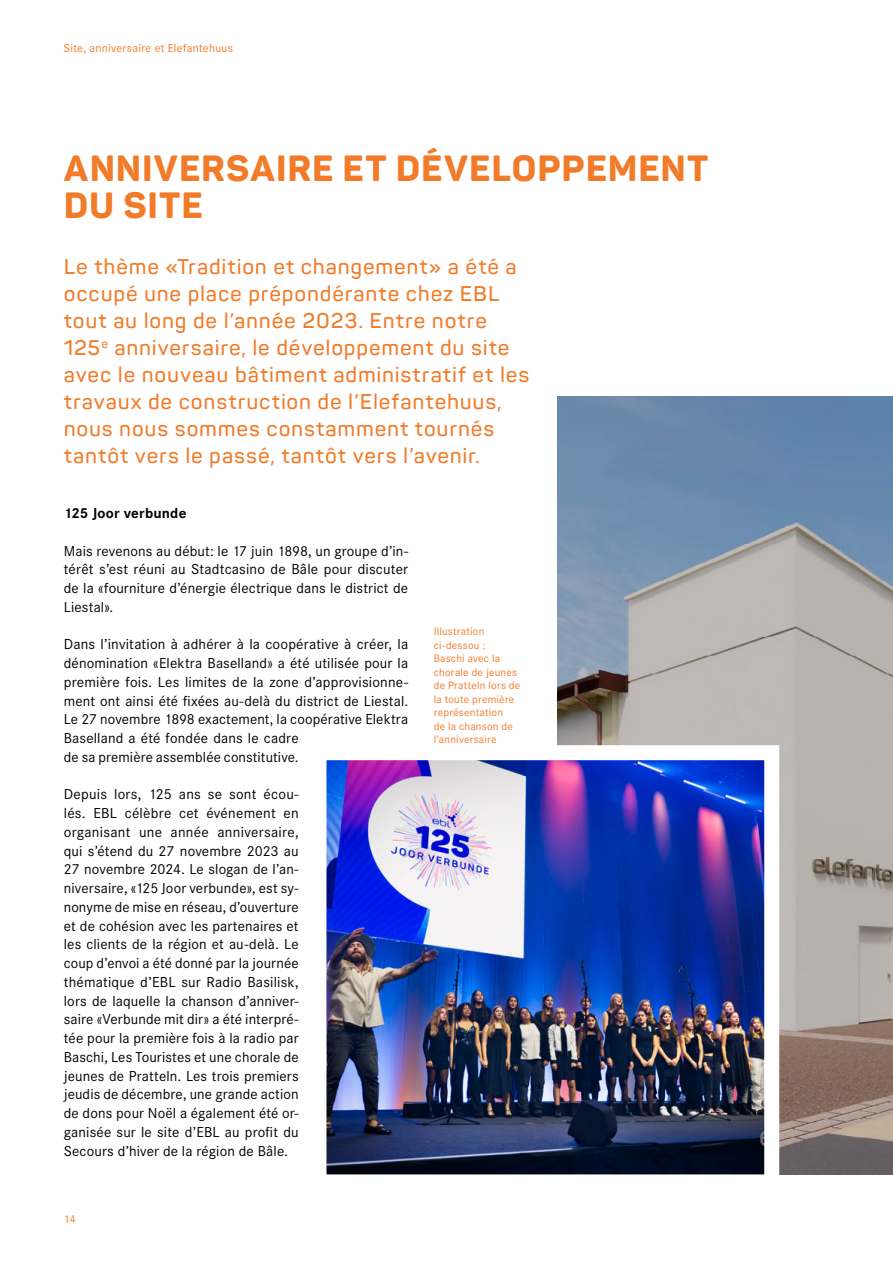
<style>
.page{position:relative;width:893px;height:1263px;background:#fff}
.page>*{position:absolute;margin:0;border:0;box-sizing:border-box;transform-origin:0 0}
.t1{font:800 36px/37.5px "Panton";letter-spacing:.025em;color:#f17b29}
.t2{font:600 21px/27px "Panton";letter-spacing:.035em;color:#f17b29}
.t3{font:15px/18.8px "Corporate S";letter-spacing:.01em;color:#000;text-align:justify}
.t4{font:700 15px "Corporate S";letter-spacing:.01em;color:#000}
.t5{font:12px "Corporate S";letter-spacing:.02em;color:#f17b29}
.t6{font:12px "Corporate S";letter-spacing:.02em;color:#f17b29;scale:.93 1}
.t7{font:11.25px/13.5px "Corporate S";letter-spacing:.02em;color:#f17b29}
</style>
<div class="page">
<img style="left:557px;top:396px;width:336px;height:778px">
<img style="left:327px;top:761px;width:436px;height:412px">
<p class="t5" style="left:64px;top:41px;width:171px">Site, anniversaire et Elefantehuus</p>
<h1 class="t1" style="left:64px;top:149px;width:646px">ANNIVERSAIRE ET DÉVELOPPEMENT<br>DU SITE</h1>
<p class="t2" style="left:64px;top:253px;width:467px">Le thème «Tradition et changement» a été a occupé une place prépondérante chez EBL tout au long de l’année 2023. Entre notre 125<sup>e</sup> anniversaire, le développement du site avec le nouveau bâtiment administratif et les travaux de construction de l’Elefantehuus, nous nous sommes constamment tournés tantôt vers le passé, tantôt vers l’avenir.</p>
<p class="t4" style="left:64px;top:503px;width:124px">125 Joor verbunde</p>
<p class="t3" style="left:64px;top:541px;width:346px">Mais revenons au début: le 17 juin 1898, un groupe d’in&shy;térêt s’est réuni au Stadtcasino de Bâle pour discuter de la «fourniture d’énergie électrique dans le district de Liestal».</p>
<p class="t3" style="left:64px;top:635px;width:346px;text-align:left">Dans l’invitation à adhérer à la coopérative à créer, la dénomination «Elektra Baselland» a été utilisée pour la première fois. Les limites de la zone d’approvisionne&shy;ment ont ainsi été fixées au-delà du district de Liestal.<br>Le 27 novembre 1898 exactement, la coopérative Elektra Baselland a été fondée dans le cadre<br>de sa première assemblée constitutive.</p>
<p class="t3" style="left:64px;top:785px;width:236px">Depuis lors, 125 ans se sont écou&shy;lés. EBL célèbre cet événement en organisant une année anniversaire, qui s’étend du 27 novembre 2023 au 27 novembre 2024. Le slogan de l’an&shy;niversaire, «125 Joor verbunde», est sy&shy;nonyme de mise en réseau, d’ouverture et de cohésion avec les partenaires et les clients de la région et au-delà. Le coup d’envoi a été donné par la journée thématique d’EBL sur Radio Basilisk, lors de laquelle la chanson d’anniver&shy;saire «Verbunde mit dir» a été interpré&shy;tée pour la première fois à la radio par Baschi, Les Touristes et une chorale de jeunes de Pratteln. Les trois premiers jeudis de décembre, une grande action de dons pour Noël a également été or&shy;ganisée sur le site d’EBL au profit du Secours d’hiver de la région de Bâle.</p>
<p class="t6" style="left:64px;top:1212px;width:14px">14</p>
<p class="t7" style="left:434px;top:625px;width:88px">Illustration ci-dessou :<br>Baschi avec la chorale de jeunes de Pratteln lors de la toute première représentation<br>de la chanson de l’anniversaire</p>
</div>
